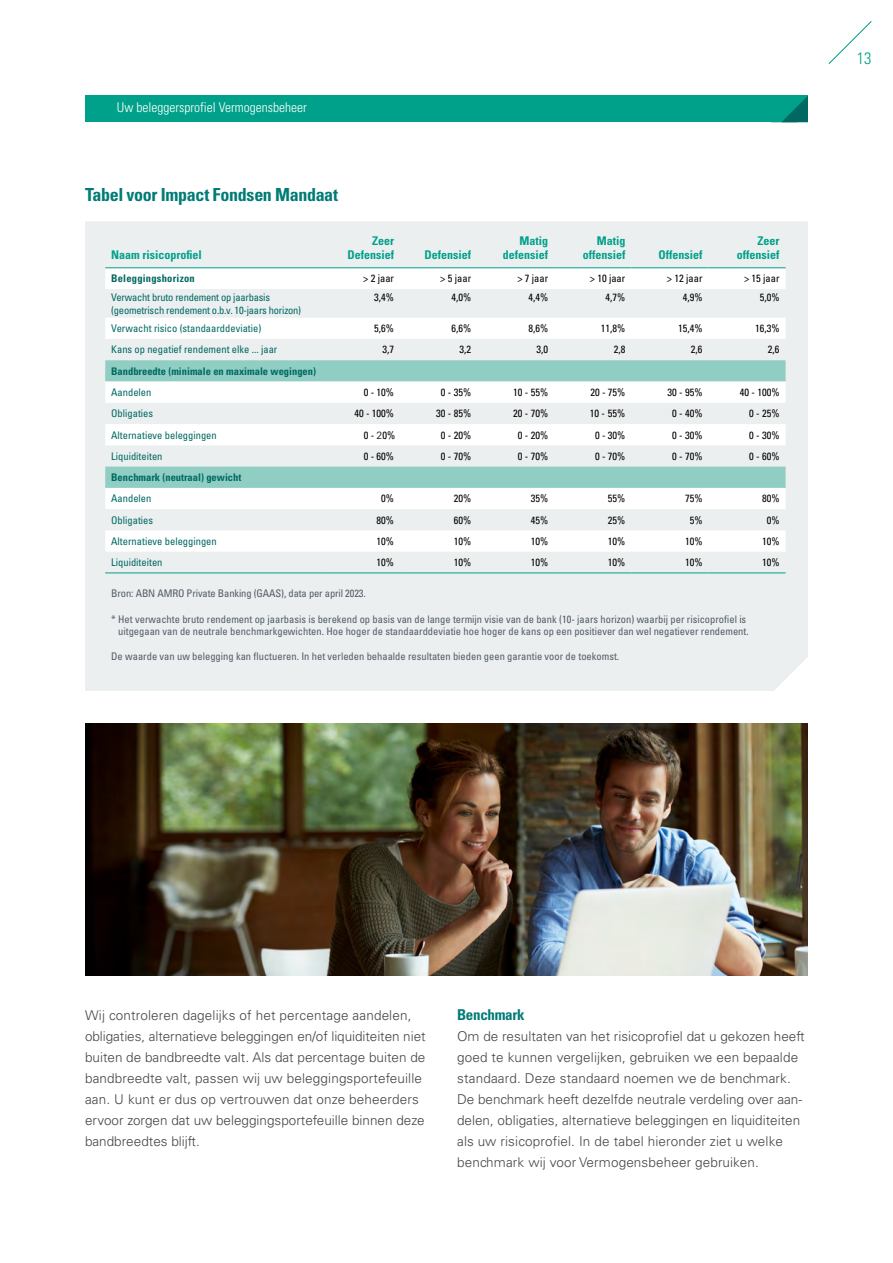
<style>
.page{position:relative;width:893px;height:1263px;background:#fff}
.page>*{position:absolute;margin:0;border:0;box-sizing:border-box;transform-origin:0 0}
.t1{font:700 condensed 18px "Univers LT Std";letter-spacing:-.02em;color:#007b75}
.t2{font:300 condensed 16.5px "Univers LT Std";color:#00a18a}
.t3{font:700 condensed 15px "Univers LT Std";letter-spacing:-.02em;color:#007b75}
.t4{font:300 13.5px/21px "Univers LT Std";color:#454347}
.t5{font:300 condensed 13.5px "Univers LT Std";color:#fff}
.t6{font:700 condensed 12px/14.4px "Univers LT Std";color:#00a18a;text-align:right}
.t7{font:condensed 10.5px/12.6px "Univers LT Std";color:#525c67;text-align:right}
.t8{font:condensed 10.5px "Univers LT Std";color:#000}
.t9{font:condensed 10.5px "Univers LT Std";color:#006861}
.t10{font:condensed 10.5px/12.6px "Univers LT Std";letter-spacing:-.02em;color:#006861}
.t11{font:700 condensed 10.5px "Univers LT Std";color:#006861}
.t12{font:700 condensed 10.5px "Univers LT Std";letter-spacing:.02em;color:#006861}
.s1{font-weight:300;font-stretch:normal}
</style>
<div class="page">
<div style="left:85px;top:221px;width:723px;height:470px;background:#eceff0"></div>
<svg style="left:105px;top:268px;width:681px;height:284px"></svg>
<svg style="left:105px;top:360px;width:681px;height:128px;background:#b0d9d3"></svg>
<svg style="left:105px;top:382px;width:681px;height:63px"></svg>
<hr style="left:105px;top:267px;width:218px;height:1px;background:#00a18a">
<hr style="left:323px;top:267px;width:77px;height:1px;background:#00a18a">
<hr style="left:400px;top:267px;width:77px;height:1px;background:#00a18a">
<hr style="left:477px;top:267px;width:77px;height:1px;background:#00a18a">
<hr style="left:554px;top:267px;width:77px;height:1px;background:#00a18a">
<hr style="left:631px;top:267px;width:77px;height:1px;background:#00a18a">
<hr style="left:708px;top:267px;width:78px;height:1px;background:#00a18a">
<hr style="left:105px;top:573px;width:218px;height:1px;background:#00a18a">
<hr style="left:323px;top:573px;width:77px;height:1px;background:#00a18a">
<hr style="left:400px;top:573px;width:77px;height:1px;background:#00a18a">
<hr style="left:477px;top:573px;width:77px;height:1px;background:#00a18a">
<hr style="left:554px;top:573px;width:77px;height:1px;background:#00a18a">
<hr style="left:631px;top:573px;width:77px;height:1px;background:#00a18a">
<hr style="left:708px;top:573px;width:78px;height:1px;background:#00a18a">
<div style="left:86px;top:96px;width:722px;height:26px;background:#00a18a"></div>
<svg style="left:782px;top:96px;width:26px;height:26px"></svg>
<svg style="left:828px;top:21px;width:44px;height:43px"></svg>
<img style="left:85px;top:723px;width:723px;height:252px">
<p class="t5" style="left:117px;top:100px;width:191px">Uw beleggersprofiel Vermogensbeheer</p>
<h1 class="t1" style="left:85px;top:184px;width:255px">Tabel voor Impact Fondsen Mandaat</h1>
<p class="t6" style="left:111px;top:248px;width:92px">Naam risicoprofiel</p>
<p class="t6" style="left:347px;top:233px;width:48px">Zeer<br>Defensief</p>
<p class="t6" style="left:424px;top:248px;width:48px">Defensief</p>
<p class="t6" style="left:503px;top:233px;width:47px">Matig defensief</p>
<p class="t6" style="left:583px;top:233px;width:44px">Matig offensief</p>
<p class="t6" style="left:658px;top:248px;width:46px">Offensief</p>
<p class="t6" style="left:737px;top:233px;width:44px">Zeer offensief</p>
<p class="t12" style="left:111px;top:272px;width:85px">Beleggingshorizon</p>
<p class="t8" style="left:363px;top:272px;width:32px">&gt; 2 jaar</p>
<p class="t8" style="left:440px;top:272px;width:32px">&gt; 5 jaar</p>
<p class="t8" style="left:517px;top:272px;width:32px">&gt; 7 jaar</p>
<p class="t8" style="left:590px;top:272px;width:37px">&gt; 10 jaar</p>
<p class="t8" style="left:667px;top:272px;width:37px">&gt; 12 jaar</p>
<p class="t8" style="left:744px;top:272px;width:37px">&gt; 15 jaar</p>
<p class="t10" style="left:111px;top:291px;width:191px">Verwacht bruto rendement op jaarbasis (geometrisch rendement o.b.v. 10-jaars horizon)</p>
<p class="t8" style="left:374px;top:290px;width:21px">3,4%</p>
<p class="t8" style="left:451px;top:290px;width:21px">4,0%</p>
<p class="t8" style="left:528px;top:290px;width:21px">4,4%</p>
<p class="t8" style="left:606px;top:290px;width:21px">4,7%</p>
<p class="t8" style="left:683px;top:290px;width:21px">4,9%</p>
<p class="t8" style="left:760px;top:290px;width:21px">5,0%</p>
<p class="t9" style="left:111px;top:322px;width:152px">Verwacht risico (standaarddeviatie)</p>
<p class="t8" style="left:374px;top:322px;width:21px">5,6%</p>
<p class="t8" style="left:451px;top:322px;width:21px">6,6%</p>
<p class="t8" style="left:528px;top:322px;width:21px">8,6%</p>
<p class="t8" style="left:601px;top:322px;width:26px">11,8%</p>
<p class="t8" style="left:678px;top:322px;width:26px">15,4%</p>
<p class="t8" style="left:755px;top:322px;width:26px">16,3%</p>
<p class="t9" style="left:111px;top:343px;width:168px">Kans op negatief rendement elke ... jaar</p>
<p class="t8" style="left:382px;top:343px;width:13px">3,7</p>
<p class="t8" style="left:459px;top:343px;width:13px">3,2</p>
<p class="t8" style="left:537px;top:343px;width:13px">3,0</p>
<p class="t8" style="left:614px;top:343px;width:13px">2,8</p>
<p class="t8" style="left:691px;top:343px;width:13px">2,6</p>
<p class="t8" style="left:768px;top:343px;width:13px">2,6</p>
<p class="t11" style="left:111px;top:365px;width:206px">Bandbreedte (minimale en maximale wegingen)</p>
<p class="t9" style="left:111px;top:386px;width:42px">Aandelen</p>
<p class="t8" style="left:364px;top:386px;width:32px">0 - 10%</p>
<p class="t8" style="left:441px;top:386px;width:32px">0 - 35%</p>
<p class="t8" style="left:513px;top:386px;width:36px">10 - 55%</p>
<p class="t8" style="left:590px;top:386px;width:36px">20 - 75%</p>
<p class="t8" style="left:667px;top:386px;width:36px">30 - 95%</p>
<p class="t8" style="left:740px;top:386px;width:41px">40 - 100%</p>
<p class="t9" style="left:111px;top:407px;width:43px">Obligaties</p>
<p class="t8" style="left:354px;top:407px;width:41px">40 - 100%</p>
<p class="t8" style="left:436px;top:407px;width:36px">30 - 85%</p>
<p class="t8" style="left:513px;top:407px;width:36px">20 - 70%</p>
<p class="t8" style="left:590px;top:407px;width:37px">10 - 55%</p>
<p class="t8" style="left:672px;top:407px;width:32px">0 - 40%</p>
<p class="t8" style="left:749px;top:407px;width:32px">0 - 25%</p>
<p class="t9" style="left:111px;top:428px;width:107px">Alternatieve beleggingen</p>
<p class="t8" style="left:364px;top:428px;width:33px">0 - <span class="s1">2</span>0%</p>
<p class="t8" style="left:441px;top:428px;width:32px">0 - 20%</p>
<p class="t8" style="left:518px;top:428px;width:32px">0 - 20%</p>
<p class="t8" style="left:595px;top:428px;width:32px">0 - 30%</p>
<p class="t8" style="left:672px;top:428px;width:32px">0 - 30%</p>
<p class="t8" style="left:749px;top:428px;width:32px">0 - 30%</p>
<p class="t9" style="left:111px;top:449px;width:53px">Liquiditeiten</p>
<p class="t8" style="left:364px;top:449px;width:32px">0 - 60%</p>
<p class="t8" style="left:441px;top:449px;width:32px">0 - 70%</p>
<p class="t8" style="left:518px;top:449px;width:32px">0 - 70%</p>
<p class="t8" style="left:595px;top:449px;width:32px">0 - 70%</p>
<p class="t8" style="left:672px;top:449px;width:32px">0 - 70%</p>
<p class="t8" style="left:749px;top:449px;width:32px">0 - 60%</p>
<p class="t11" style="left:111px;top:471px;width:132px">Benchmark (neutraal) gewicht</p>
<p class="t9" style="left:111px;top:492px;width:42px">Aandelen</p>
<p class="t8" style="left:381px;top:492px;width:14px">0%</p>
<p class="t8" style="left:454px;top:492px;width:19px">20%</p>
<p class="t8" style="left:531px;top:492px;width:19px">35%</p>
<p class="t8" style="left:608px;top:492px;width:19px">55%</p>
<p class="t8" style="left:685px;top:492px;width:19px">75%</p>
<p class="t8" style="left:762px;top:492px;width:19px">80%</p>
<p class="t9" style="left:111px;top:513px;width:43px">Obligaties</p>
<p class="t8" style="left:377px;top:513px;width:19px">80%</p>
<p class="t8" style="left:454px;top:513px;width:19px">60%</p>
<p class="t8" style="left:531px;top:513px;width:19px">45%</p>
<p class="t8" style="left:608px;top:513px;width:19px">25%</p>
<p class="t8" style="left:690px;top:513px;width:14px">5%</p>
<p class="t8" style="left:767px;top:513px;width:14px">0%</p>
<p class="t9" style="left:111px;top:534px;width:107px">Alternatieve beleggingen</p>
<p class="t8" style="left:377px;top:534px;width:19px">10%</p>
<p class="t8" style="left:454px;top:534px;width:19px">10%</p>
<p class="t8" style="left:531px;top:534px;width:19px">10%</p>
<p class="t8" style="left:608px;top:534px;width:19px">10%</p>
<p class="t8" style="left:685px;top:534px;width:19px">10%</p>
<p class="t8" style="left:762px;top:534px;width:19px">10%</p>
<p class="t9" style="left:111px;top:556px;width:53px">Liquiditeiten</p>
<p class="t8" style="left:377px;top:556px;width:19px">10%</p>
<p class="t8" style="left:454px;top:556px;width:19px">10%</p>
<p class="t8" style="left:531px;top:556px;width:19px">10%</p>
<p class="t8" style="left:608px;top:556px;width:19px">10%</p>
<p class="t8" style="left:685px;top:556px;width:19px">10%</p>
<p class="t8" style="left:762px;top:556px;width:19px">10%</p>
<p class="t7" style="left:111px;top:587px;width:256px">Bron: ABN AMRO Private Banking (GAAS), data per april 2023.</p>
<p class="t7" style="left:111px;top:612px;width:639px">* Het verwachte bruto rendement op jaarbasis is berekend op basis van de lange termijn visie van de bank (10- jaars horizon) waarbij per risicoprofiel is uitgegaan van de neutrale benchmarkgewichten. Hoe hoger de standaarddeviatie hoe hoger de kans op een positiever dan wel negatiever rendement.</p>
<p class="t7" style="left:111px;top:650px;width:509px">De waarde van uw belegging kan fluctueren. In het verleden behaalde resultaten bieden geen garantie voor de toekomst.</p>
<p class="t2" style="left:857px;top:48px;width:16px">13</p>
<p class="t4" style="left:85px;top:1005px;width:342px">Wij controleren dagelijks of het percentage aandelen, obligaties, alternatieve beleggingen en/of liquiditeiten niet buiten de bandbreedte valt. Als dat percentage buiten de bandbreedte valt, passen wij uw beleggingsportefeuille aan. U kunt er dus op vertrouwen dat onze beheerders ervoor zorgen dat uw beleggingsportefeuille binnen deze bandbreedtes blijft.</p>
<p class="t3" style="left:457px;top:1005px;width:69px">Benchmark</p>
<p class="t4" style="left:457px;top:1026px;width:349px">Om de resultaten van het risicoprofiel dat u gekozen heeft goed te kunnen vergelijken, gebruiken we een bepaalde standaard. Deze standaard noemen we de benchmark.<br>De benchmark heeft dezelfde neutrale verdeling over aan&shy;delen, obligaties, alternatieve beleggingen en liquiditeiten als uw risicoprofiel. In de tabel hieronder ziet u welke benchmark wij voor Vermogensbeheer gebruiken.</p>
</div>
